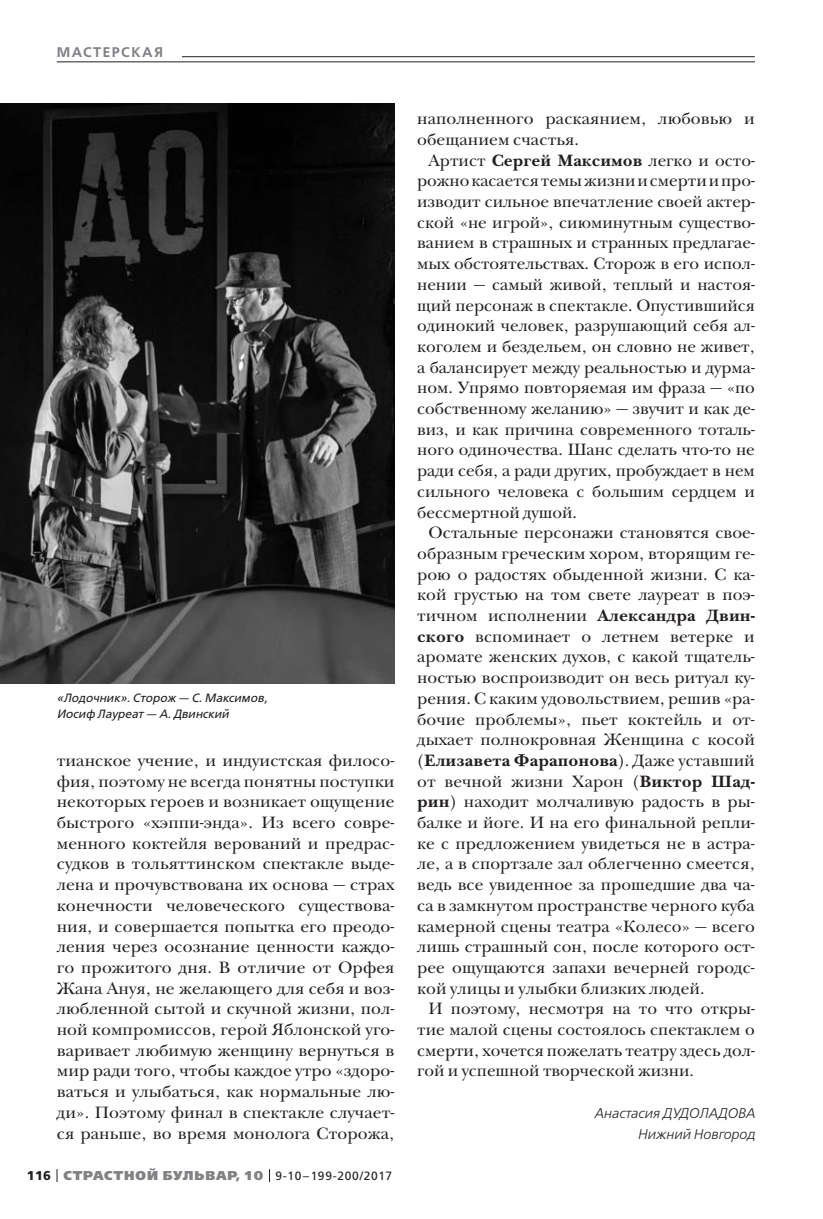
<style>
.page{position:relative;width:823px;height:1219px;background:#fff}
.page>*{position:absolute;margin:0;border:0;box-sizing:border-box;transform-origin:0 0}
.t1{font:17px/20.6px "New Baskerville ITC";letter-spacing:.005em;color:#231f20;text-align:justify}
.t2{font:italic 300 14px/20.8px "Free Set";color:#231f20;text-align:right}
.t3{font:600 14px "Free Set";letter-spacing:.11em;color:#808285}
.t4{font:800 12.8px "Free Set";letter-spacing:.07em;color:#808285}
.t5{font:italic 12px/16px "Free Set";color:#231f20}
.s1{font-weight:700;color:#231f20}
.s2{font-weight:400;font-size:12px;color:#231f20}
.s3{font-weight:700}
</style>
<div class="page">
<svg style="left:57px;top:1169px;width:1px;height:13px"></svg>
<svg style="left:269px;top:1169px;width:1px;height:13px"></svg>
<hr style="left:57px;top:56px;width:697px;height:1px;background:#231f20">
<div style="left:57px;top:41px;width:124px;height:21px;background:#fff"></div>
<hr style="left:57px;top:62px;width:697px;height:1px;background:#231f20">
<img style="left:0;top:104px;width:394px;height:579px">
<p class="t3" style="left:57px;top:45px;width:108px">МАСТЕРСКАЯ</p>
<p class="t5" style="left:57px;top:690px;width:212px">«Лодочник». Сторож — С. Максимов,<br>Иосиф Лауреат — А. Двинский</p>
<p class="t1" style="left:57px;top:752px;width:339px">тианское учение, и индуистская филосо&shy;фия, поэтому не всегда понятны поступки некоторых героев и возникает ощущение быстрого «хэппи-энда». Из всего совре&shy;менного коктейля верований и предрас&shy;судков в тольяттинском спектакле выде&shy;лена и прочувствована их основа — страх конечности человеческого существова&shy;ния, и совершается попытка его преодо&shy;ления через осознание ценности каждо&shy;го прожитого дня. В отличие от Орфея Жана Ануя, не желающего для себя и воз&shy;любленной сытой и скучной жизни, пол&shy;ной компромиссов, герой Яблонской уго&shy;варивает любимую женщину вернуться в мир ради того, чтобы каждое утро «здоро&shy;ваться и улыбаться, как нормальные лю&shy;ди». Поэтому финал в спектакле случает&shy;ся раньше, во время монолога Сторожа,</p>
<p class="t4" style="left:27px;top:1169px;width:366px"><span class="s1">116</span> СТРАСТНОЙ БУЛЬВАР, 10 <span class="s2">9-10–199-200/2017</span></p>
<p class="t1" style="left:417px;top:110px;width:339px">наполненного раскаянием, любовью и обещанием счастья.</p>
<p class="t1" style="left:417px;top:151px;width:339px;text-indent:11px">Артист <span class="s3">Сергей Максимов</span> легко и осто&shy;рожно касается темы жизни и смерти и про&shy;изводит сильное впечатление своей актер&shy;ской «не игрой», сиюминутным существо&shy;ванием в страшных и странных предлагае&shy;мых обстоятельствах. Сторож в его испол&shy;нении — самый живой, теплый и настоя&shy;щий персонаж в спектакле. Опустившийся одинокий человек, разрушающий себя ал&shy;коголем и бездельем, он словно не живет, а балансирует между реальностью и дурма&shy;ном. Упрямо повторяемая им фраза — «по собственному желанию» — звучит и как де&shy;виз, и как причина современного тоталь&shy;ного одиночества. Шанс сделать что-то не ради себя, а ради других, пробуждает в нем сильного человека с большим сердцем и бессмертной душой.</p>
<p class="t1" style="left:417px;top:524px;width:339px;text-indent:11px">Остальные персонажи становятся свое&shy;образным греческим хором, вторящим ге&shy;рою о радостях обыденной жизни. С ка&shy;кой грустью на том свете лауреат в поэ&shy;тичном исполнении <span class="s3">Александра Двин&shy;ского</span> вспоминает о летнем ветерке и аромате женских духов, с какой тщатель&shy;ностью воспроизводит он весь ритуал ку&shy;рения. С каким удовольствием, решив «ра&shy;бочие проблемы», пьет коктейль и от&shy;дыхает полнокровная Женщина с косой (<span class="s3">Елизавета Фарапонова</span>). Даже уставший от вечной жизни Харон (<span class="s3">Виктор Шад&shy;рин</span>) находит молчаливую радость в ры&shy;балке и йоге. И на его финальной репли&shy;ке с предложением увидеться не в астра&shy;ле, а в спортзале зал облегченно смеется, ведь все увиденное за прошедшие два ча&shy;са в замкнутом пространстве черного куба камерной сцены театра «Колесо» — всего лишь страшный сон, после которого ост&shy;рее ощущаются запахи вечерней городс&shy;кой улицы и улыбки близких людей.</p>
<p class="t1" style="left:417px;top:1000px;width:339px;text-indent:11px">И поэтому, несмотря на то что откры&shy;тие малой сцены состоялось спектаклем о смерти, хочется пожелать театру здесь дол&shy;гой и успешной творческой жизни.</p>
<p class="t2" style="left:594px;top:1103px;width:162px">Анастасия ДУДОЛАДОВА<br>Нижний Новгород</p>
</div>
